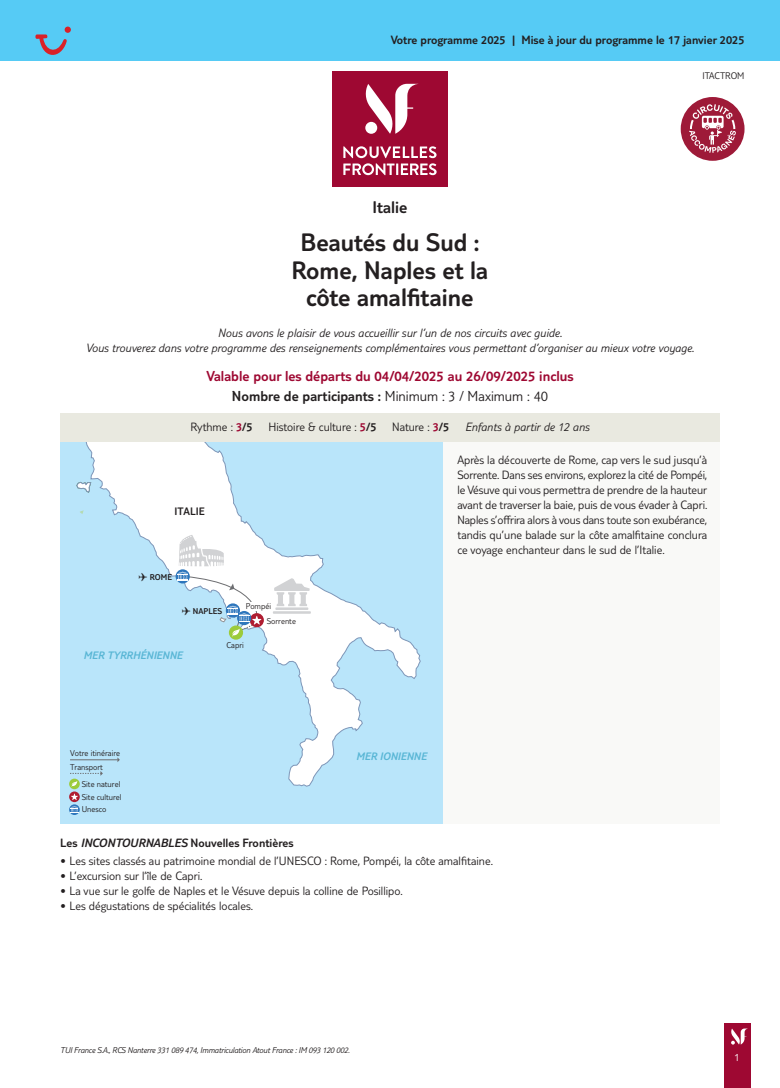
<style>
.page{position:relative;width:780px;height:1088px;background:#fff}
.page>*{position:absolute;margin:0;border:0;box-sizing:border-box;transform-origin:0 0}
.t1{font:300 26.25px/27.5px "TUI Type";color:#231f20;text-align:center}
.t2{font:300 17.5px "TUI Type";color:#231f20}
.t3{font:300 15px/19.8px "TUI Type";color:#9e0832;text-align:center}
.t4{font:300 12.5px/15px "TUI Type";color:#231f20;text-align:justify}
.t5{font:italic 300 12.5px/15px "TUI Type";color:#231f20;text-align:center}
.t6{font:300 12.5px "TUI Type";color:#231f20}
.t7{font:italic 300 11.25px "TUI Type";color:#59b6d5}
.t8{font:300 11.25px "TUI Type";color:#231f20}
.t9{font:300 11.25px "TUI Type";color:#fff}
.t10{font:300 10px "TUI Type";color:#231f20}
.t11{font:italic 300 8.75px "TUI Type";letter-spacing:-.02em;color:#231f20}
.t12{font:300 8.75px/12.9px "TUI Type";color:#231f20}
.t13{font:300 8.75px "TUI Type";color:#231f20}
.s1{color:#231f20}
.s2{color:#9e0832}
.s3{font-style:inherit}
.s4{font-style:normal}
.s5{font-style:normal;color:#9e0832}
.s6{font-style:italic}
</style>
<div class="page">
<div style="left:724px;top:1023px;width:26px;height:65px;background:#9e0832"></div>
<svg style="left:731px;top:1028px;width:17px;height:16px"></svg>
<div style="left:60px;top:441px;width:659px;height:383px;background:#f9f9f7"></div>
<div style="left:0;top:0;width:780px;height:60px;background:#56cbf5"></div>
<div style="left:332px;top:72px;width:115px;height:115px;background:#9e0832"></div>
<svg style="left:343px;top:146px;width:93px;height:29px"></svg>
<svg style="left:365px;top:84px;width:52px;height:50px"></svg>
<div style="left:60px;top:441px;width:383px;height:383px;background:#b9e5fa"></div>
<svg style="left:60px;top:441px;width:360px;height:345px"></svg>
<svg style="left:229px;top:625px;width:14px;height:15px"></svg>
<svg style="left:175px;top:569px;width:15px;height:14px"></svg>
<hr style="left:70px;top:759px;width:48px;height:1px;background:#6c6d70">
<svg style="left:117px;top:757px;width:3px;height:5px"></svg>
<div style="left:69px;top:778px;width:11px;height:11px;background:#9ccb3b;border-radius:50%"></div>
<svg style="left:70px;top:771px;width:33px;height:16px"></svg>
<div style="left:69px;top:791px;width:11px;height:11px;background:#af1d31;border-radius:50%"></div>
<svg style="left:71px;top:793px;width:7px;height:7px"></svg>
<svg style="left:69px;top:804px;width:11px;height:11px"></svg>
<svg style="left:70px;top:806px;width:8px;height:7px"></svg>
<svg style="left:273px;top:578px;width:38px;height:36px"></svg>
<svg style="left:179px;top:535px;width:45px;height:31px"></svg>
<svg style="left:177px;top:572px;width:89px;height:64px"></svg>
<div style="left:60px;top:413px;width:659px;height:28px;background:#e9e9e0"></div>
<svg style="left:35px;top:27px;width:36px;height:28px"></svg>
<div style="left:680px;top:97px;width:64px;height:64px;background:#9e1a38;border-radius:50%"></div>
<svg style="left:689px;top:104px;width:47px;height:49px"></svg>
<p class="t6" style="left:391px;top:33px;width:355px">Votre programme 2025 | Mise à jour du programme le 17 janvier 2025</p>
<p class="t10" style="left:702px;top:70px;width:43px">ITACTROM</p>
<h2 class="t2" style="left:372px;top:197px;width:37px">Italie</h2>
<h1 class="t1" style="left:291px;top:228px;width:198px">Beautés du Sud :<br>Rome, Naples et la côte amalfitaine</h1>
<p class="t5" style="left:86px;top:325px;width:610px">Nous avons le plaisir de vous accueillir sur l’un de nos circuits avec guide.<br>Vous trouverez dans votre programme des renseignements complémentaires vous permettant d’organiser au mieux votre voyage.</p>
<p class="t3" style="left:206px;top:366px;width:368px">Valable pour les départs du 04/04/2025 au 26/09/2025 inclus<br><span class="s1">Nombre de participants :</span> <span class="s1">Minimum : 3 / Maximum : 40</span></p>
<p class="t4" style="left:190px;top:419px;width:64px">Rythme : <span class="s2">3</span><span class="s3">/5</span></p>
<p class="t4" style="left:268px;top:419px;width:110px">Histoire &amp; culture : <span class="s2">5</span><span class="s3">/5</span></p>
<p class="t5" style="left:392px;top:419px;width:199px"><span class="s4">Nature :</span> <span class="s5">3</span><span class="s4">/5</span> Enfants à partir de 12 ans</p>
<p class="t8" style="left:174px;top:505px;width:32px">ITALIE</p>
<p class="t13" style="left:139px;top:572px;width:35px">✈ ROME</p>
<p class="t13" style="left:182px;top:606px;width:42px">✈ NAPLES</p>
<p class="t12" style="left:246px;top:600px;width:27px">Pompéi</p>
<p class="t12" style="left:267px;top:614px;width:31px">Sorrente</p>
<p class="t7" style="left:83px;top:648px;width:100px">MER TYRRHÉNIENNE</p>
<p class="t12" style="left:70px;top:746px;width:52px;line-height:13.6px">Votre itinéraire<br>Transport</p>
<p class="t12" style="left:82px;top:777px;width:41px">Site naturel<br>Site culturel<br>Unesco</p>
<p class="t12" style="left:226px;top:638px;width:19px">Capri</p>
<p class="t4" style="left:457px;top:452px;width:251px">Après la découverte de Rome, cap vers le sud jusqu’à Sorrente. Dans ses environs, explorez la cité de Pompéi, le Vésuve qui vous permettra de prendre de la hauteur avant de traverser la baie, puis de vous évader à Capri.<br>Naples s’offrira alors à vous dans toute son exubérance, tandis qu’une balade sur la côte amalfitaine conclura ce voyage enchanteur dans le sud de l’Italie.</p>
<p class="t7" style="left:356px;top:749px;width:72px">MER IONIENNE</p>
<p class="t6" style="left:60px;top:835px;width:235px">Les <span class="s6">INCONTOURNABLES</span> Nouvelles Frontières</p>
<p class="t4" style="left:60px;top:853px;width:434px">• Les sites classés au patrimoine mondial de l’UNESCO : Rome, Pompéi, la côte amalfitaine.</p>
<p class="t4" style="left:60px;top:868px;width:144px">• L’excursion sur l’île de Capri.</p>
<p class="t4" style="left:60px;top:883px;width:344px">• La vue sur le golfe de Naples et le Vésuve depuis la colline de Posillipo.</p>
<p class="t4" style="left:60px;top:898px;width:194px">• Les dégustations de spécialités locales.</p>
<p class="t11" style="left:60px;top:1045px;width:291px">TUI France S.A., RCS Nanterre 331 089 474, Immatriculation Atout France : IM 093 120 002.</p>
<p class="t9" style="left:734px;top:1050px;width:7px">1</p>
</div>
